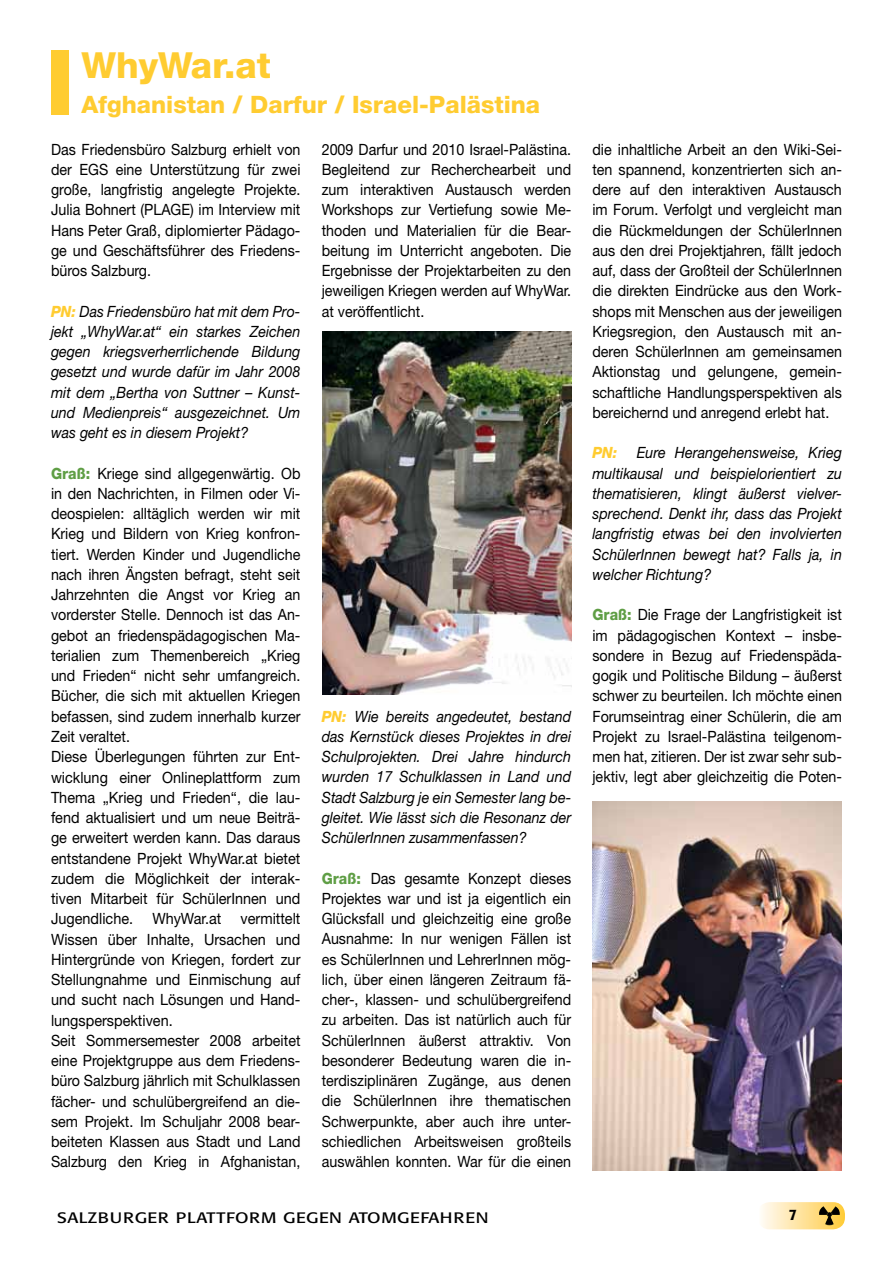
<style>
.page{position:relative;width:893px;height:1263px;background:#fff}
.page>*{position:absolute;margin:0;border:0;box-sizing:border-box;transform-origin:0 0}
.t1{font:800 36px "Helvetica Neue";color:#ffcc31}
.t2{font:800 24px "Helvetica Neue";color:#ffcc31}
.t3{font:15.6px/20.2px "Helvetica Neue";color:#000;text-align:justify;scale:.92 1}
.t4{font:italic 15.6px/20.2px "Helvetica Neue";color:#000;text-align:justify;scale:.92 1}
.t5{font:15px "Formata";letter-spacing:.03em;color:#000;scale:1.2 1}
.t6{font:500 15px "Formata";color:#000;scale:.93 1}
.s1{font-weight:800;color:#ffcc31}
.s2{font-weight:800;color:#5f9e45}
</style>
<div class="page">
<div style="left:758px;top:1202px;width:87px;height:27px;background:linear-gradient(to right,#fffcfb,#ffcb3d);border-radius:12px"></div>
<img style="left:818px;top:1206px;width:22px;height:19px">
<img style="left:322px;top:332px;width:249px;height:362px">
<div style="left:51px;top:50px;width:18px;height:65px;background:#ffcc31"></div>
<img style="left:592px;top:801px;width:250px;height:370px">
<h1 class="t1" style="left:81px;top:43px;width:191px">WhyWar.at</h1>
<h2 class="t2" style="left:81px;top:90px;width:460px">Afghanistan / Darfur / Israel-Palästina</h2>
<p class="t3" style="left:51px;top:139px;width:273px">Das Friedensbüro Salzburg erhielt von der EGS eine Unterstützung für zwei große, langfristig angelegte Projekte.<br>Julia Bohnert (PLAGE) im Interview mit Hans Peter Graß, diplomierter Pädago&shy;ge und Geschäftsführer des Friedens&shy;büros Salzburg.</p>
<p class="t4" style="left:51px;top:301px;width:273px"><span class="s1">PN:</span> Das Friedensbüro hat mit dem Pro&shy;jekt „WhyWar.at“ ein starkes Zeichen gegen kriegsverherrlichende Bildung gesetzt und wurde dafür im Jahr 2008 mit dem „Bertha von Suttner – Kunst&shy;und Medienpreis“ ausgezeichnet. Um was geht es in diesem Projekt?</p>
<p class="t3" style="left:51px;top:463px;width:273px;text-align:left"><span class="s2">Graß:</span> Kriege sind allgegenwärtig. Ob in den Nachrichten, in Filmen oder Vi&shy;deospielen: alltäglich werden wir mit Krieg und Bildern von Krieg konfron&shy;tiert. Werden Kinder und Jugendliche nach ihren Ängsten befragt, steht seit Jahrzehnten die Angst vor Krieg an vorderster Stelle. Dennoch ist das An&shy;gebot an friedenspädagogischen Ma&shy;terialien zum Themenbereich „Krieg und Frieden“ nicht sehr umfangreich.<br>Bücher, die sich mit aktuellen Kriegen befassen, sind zudem innerhalb kurzer Zeit veraltet.<br>Diese Überlegungen führten zur Ent&shy;wicklung einer Onlineplattform zum Thema „Krieg und Frieden“, die lau&shy;fend aktualisiert und um neue Beiträ&shy;ge erweitert werden kann. Das daraus entstandene Projekt WhyWar.at bietet zudem die Möglichkeit der interak&shy;tiven Mitarbeit für SchülerInnen und Jugendliche. WhyWar.at vermittelt Wissen über Inhalte, Ursachen und Hintergründe von Kriegen, fordert zur Stellungnahme und Einmischung auf und sucht nach Lösungen und Hand&shy;lungsperspektiven.<br>Seit Sommersemester 2008 arbeitet eine Projektgruppe aus dem Friedens&shy;büro Salzburg jährlich mit Schulklassen fächer- und schulübergreifend an die&shy;sem Projekt. Im Schuljahr 2008 bear&shy;beiteten Klassen aus Stadt und Land Salzburg den Krieg in Afghanistan,</p>
<p class="t3" style="left:322px;top:139px;width:273px">2009 Darfur und 2010 Israel-Palästina.<br>Begleitend zur Recherchearbeit und zum interaktiven Austausch werden Workshops zur Vertiefung sowie Me&shy;thoden und Materialien für die Bear&shy;beitung im Unterricht angeboten. Die Ergebnisse der Projektarbeiten zu den jeweiligen Kriegen werden auf WhyWar. at veröffentlicht.</p>
<p class="t4" style="left:322px;top:706px;width:273px"><span class="s1">PN:</span> Wie bereits angedeutet, bestand das Kernstück dieses Projektes in drei Schulprojekten. Drei Jahre hindurch wurden 17 Schulklassen in Land und Stadt Salzburg je ein Semester lang be&shy;gleitet. Wie lässt sich die Resonanz der SchülerInnen zusammenfassen?</p>
<p class="t3" style="left:322px;top:868px;width:273px"><span class="s2">Graß:</span> Das gesamte Konzept dieses Projektes war und ist ja eigentlich ein Glücksfall und gleichzeitig eine große Ausnahme: In nur wenigen Fällen ist es SchülerInnen und LehrerInnen mög&shy;lich, über einen längeren Zeitraum fä&shy;cher-, klassen- und schulübergreifend zu arbeiten. Das ist natürlich auch für SchülerInnen äußerst attraktiv. Von besonderer Bedeutung waren die in&shy;terdisziplinären Zugänge, aus denen die SchülerInnen ihre thematischen Schwerpunkte, aber auch ihre unter&shy;schiedlichen Arbeitsweisen großteils auswählen konnten. War für die einen</p>
<p class="t3" style="left:592px;top:139px;width:273px">die inhaltliche Arbeit an den Wiki-Sei&shy;ten spannend, konzentrierten sich an&shy;dere auf den interaktiven Austausch im Forum. Verfolgt und vergleicht man die Rückmeldungen der SchülerInnen aus den drei Projektjahren, fällt jedoch auf, dass der Großteil der SchülerInnen die direkten Eindrücke aus den Work&shy;shops mit Menschen aus der jeweiligen Kriegsregion, den Austausch mit an&shy;deren SchülerInnen am gemeinsamen Aktionstag und gelungene, gemein&shy;schaftliche Handlungsperspektiven als bereichernd und anregend erlebt hat.</p>
<p class="t4" style="left:592px;top:442px;width:273px"><span class="s1">PN:</span> Eure Herangehensweise, Krieg multikausal und beispielorientiert zu thematisieren, klingt äußerst vielver&shy;sprechend. Denkt ihr, dass das Projekt langfristig etwas bei den involvierten SchülerInnen bewegt hat? Falls ja, in welcher Richtung?</p>
<p class="t3" style="left:592px;top:604px;width:273px"><span class="s2">Graß:</span> Die Frage der Langfristigkeit ist im pädagogischen Kontext – insbe&shy;sondere in Bezug auf Friedenspäda&shy;gogik und Politische Bildung – äußerst schwer zu beurteilen. Ich möchte einen Forumseintrag einer Schülerin, die am Projekt zu Israel-Palästina teilgenom&shy;men hat, zitieren. Der ist zwar sehr sub&shy;jektiv, legt aber gleichzeitig die Poten-</p>
<p class="t5" style="left:57px;top:1208px;width:361px">SALZBURGER PLATTFORM GEGEN ATOMGEFAHREN</p>
<p class="t6" style="left:789px;top:1206px;width:10px">7</p>
</div>
